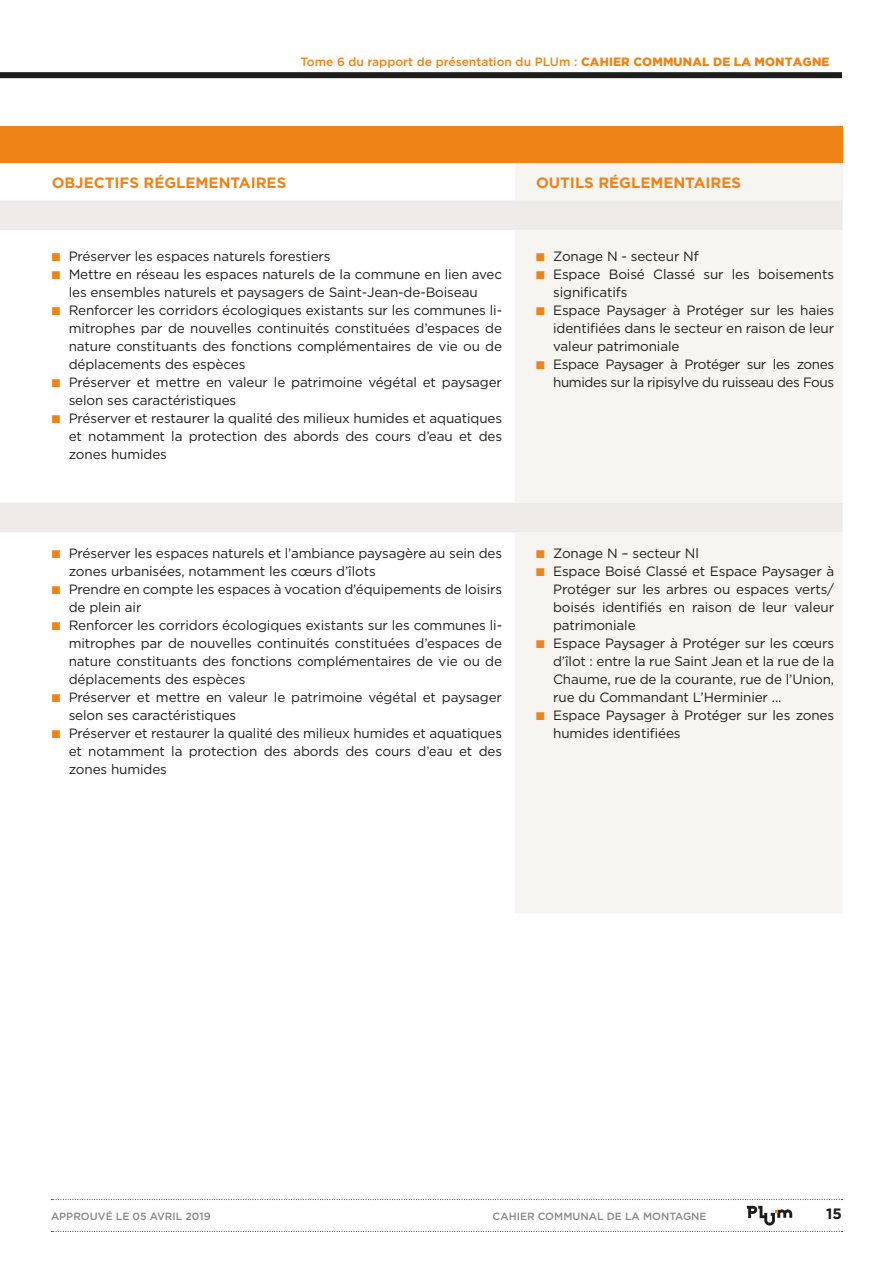
<style>
.page{position:relative;width:893px;height:1263px;background:#fff}
.page>*{position:absolute;margin:0;border:0;box-sizing:border-box;transform-origin:0 0}
.t1{font:700 15px "Gotham";color:#f08317}
.t2{font:700 15px "Gotham";color:#1d1d1b}
.t3{font:13.5px/18px "Gotham";letter-spacing:-.01em;color:#1d1d1b;text-align:justify}
.t4{font:13.5px/18px "Gotham";letter-spacing:-.03em;color:#1d1d1b;text-align:right}
.t5{font:500 12px "Gotham";color:#f08317}
.t6{font:500 10.5px "Gotham";color:#878787}
.s1{font-weight:900}
.s2{color:#f08317}
</style>
<div class="page">
<svg style="left:51px;top:1199px;width:792px;height:1px"></svg>
<svg style="left:51px;top:1231px;width:792px;height:1px"></svg>
<svg style="left:747px;top:1206px;width:45px;height:19px"></svg>
<div style="left:0;top:72px;width:842px;height:6px;background:#1d1d1b"></div>
<div style="left:0;top:127px;width:843px;height:36px;background:#f08317"></div>
<div style="left:515px;top:163px;width:328px;height:37px;background:#f6f5f2"></div>
<svg style="left:0;top:200px;width:843px;height:332px"></svg>
<div style="left:515px;top:230px;width:328px;height:683px;background:#f6f5f2"></div>
<p class="t5" style="left:300px;top:54px;width:531px">Tome 6 du rapport de présentation du PLUm : <span class="s1">CAHIER COMMUNAL DE LA MONTAGNE</span></p>
<p class="t1" style="left:52px;top:172px;width:236px">OBJECTIFS RÉGLEMENTAIRES</p>
<p class="t1" style="left:536px;top:172px;width:206px">OUTILS RÉGLEMENTAIRES</p>
<p class="t3" style="left:52px;top:247px;width:280px"><span class="s2">■</span> Préserver les espaces naturels forestiers</p>
<p class="t3" style="left:52px;top:265px;width:452px;text-align:center"><span class="s2">■</span> Mettre en réseau les espaces naturels de la commune en lien avec les ensembles naturels et paysagers de Saint-Jean-de-Boiseau</p>
<p class="t3" style="left:69px;top:301px;width:435px;text-indent:-17px"><span class="s2">■</span> Renforcer les corridors écologiques existants sur les communes li&shy;mitrophes par de nouvelles continuités constituées d’espaces de nature constituants des fonctions complémentaires de vie ou de déplacements des espèces</p>
<p class="t3" style="left:69px;top:373px;width:435px;text-indent:-17px"><span class="s2">■</span> Préserver et mettre en valeur le patrimoine végétal et paysager selon ses caractéristiques</p>
<p class="t3" style="left:69px;top:409px;width:435px;text-indent:-17px"><span class="s2">■</span> Préserver et restaurer la qualité des milieux humides et aquatiques et notamment la protection des abords des cours d’eau et des zones humides</p>
<p class="t3" style="left:536px;top:247px;width:164px"><span class="s2">■</span> Zonage N - secteur Nf</p>
<p class="t3" style="left:553px;top:265px;width:282px;text-indent:-17px"><span class="s2">■</span> Espace Boisé Classé sur les boisements significatifs</p>
<p class="t3" style="left:553px;top:301px;width:282px;text-indent:-17px"><span class="s2">■</span> Espace Paysager à Protéger sur les haies identifiées dans le secteur en raison de leur valeur patrimoniale</p>
<p class="t4" style="left:536px;top:355px;width:300px"><span class="s2">■</span> Espace Paysager à Protéger sur les zones humides sur la ripisylve du ruisseau des Fous</p>
<p class="t3" style="left:69px;top:544px;width:435px;text-indent:-17px"><span class="s2">■</span> Préserver les espaces naturels et l’ambiance paysagère au sein des zones urbanisées, notamment les cœurs d’îlots</p>
<p class="t3" style="left:69px;top:580px;width:435px;text-indent:-17px"><span class="s2">■</span> Prendre en compte les espaces à vocation d’équipements de loisirs de plein air</p>
<p class="t3" style="left:69px;top:616px;width:435px;text-indent:-17px"><span class="s2">■</span> Renforcer les corridors écologiques existants sur les communes li&shy;mitrophes par de nouvelles continuités constituées d’espaces de nature constituants des fonctions complémentaires de vie ou de déplacements des espèces</p>
<p class="t3" style="left:69px;top:688px;width:435px;text-indent:-17px"><span class="s2">■</span> Préserver et mettre en valeur le patrimoine végétal et paysager selon ses caractéristiques</p>
<p class="t3" style="left:69px;top:724px;width:435px;text-indent:-17px"><span class="s2">■</span> Préserver et restaurer la qualité des milieux humides et aquatiques et notamment la protection des abords des cours d’eau et des zones humides</p>
<p class="t3" style="left:536px;top:544px;width:164px"><span class="s2">■</span> Zonage N – secteur Nl</p>
<p class="t3" style="left:553px;top:562px;width:283px;text-indent:-17px"><span class="s2">■</span> Espace Boisé Classé et Espace Paysager à Protéger sur les arbres ou espaces verts/ boisés identifiés en raison de leur valeur patrimoniale</p>
<p class="t3" style="left:553px;top:634px;width:283px;text-indent:-17px"><span class="s2">■</span> Espace Paysager à Protéger sur les cœurs d’îlot : entre la rue Saint Jean et la rue de la Chaume, rue de la courante, rue de l’Union, rue du Commandant L’Herminier ...</p>
<p class="t3" style="left:553px;top:706px;width:282px;text-indent:-17px"><span class="s2">■</span> Espace Paysager à Protéger sur les zones humides identifiées</p>
<p class="t6" style="left:51px;top:1209px;width:161px">APPROUVÉ LE 05 AVRIL 2019</p>
<p class="t6" style="left:493px;top:1209px;width:215px">CAHIER COMMUNAL DE LA MONTAGNE</p>
<p class="t2" style="left:826px;top:1204px;width:17px">15</p>
</div>
